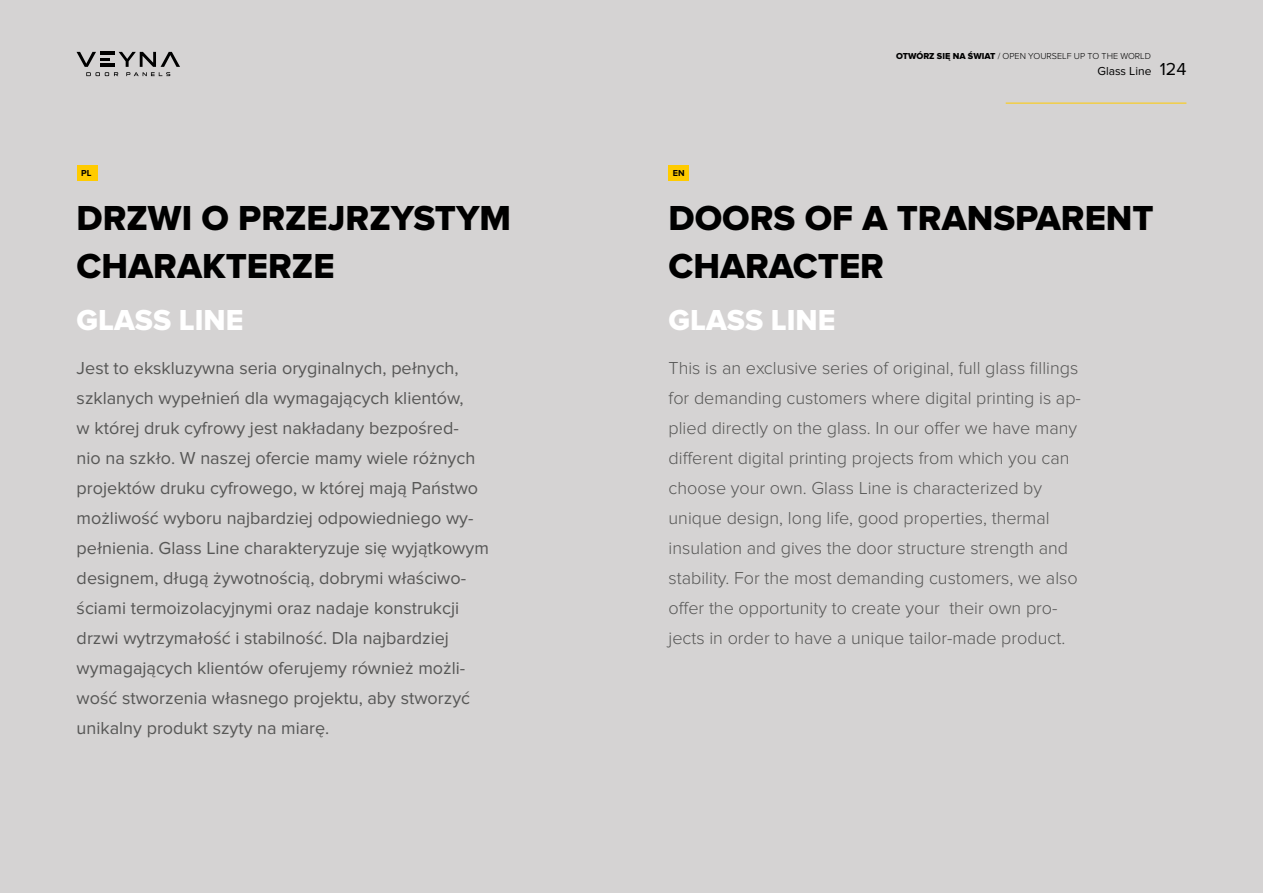
<style>
.page{position:relative;width:1263px;height:893px;background:#d5d3d3}
.page>*{position:absolute;margin:0;border:0;box-sizing:border-box;transform-origin:0 0}
.t1{font:36px/48px "Proxima Nova Extrabld";color:#000}
.t2{font:30px "Proxima Nova Extrabld";color:#fff}
.t3{font:18px/30px "Proxima Nova";color:#575756}
.t4{font:300 18px/30px "Proxima Nova";color:#575756}
.t5{font:12px "Proxima Nova";color:#000}
.t6{font:300 9px "Proxima Nova";color:#000}
.t7{font:700 9px "Proxima Nova";color:#000}
.s1{font-family:"Proxima Nova Extrabld";font-weight:400}
.s2{font-size:18px}
</style>
<div class="page">
<hr style="left:1006px;top:103px;width:180px;height:1px;background:#ffcb00">
<svg style="left:77px;top:52px;width:103px;height:24px"></svg>
<div style="left:77px;top:165px;width:20px;height:16px;background:#ffcb00"></div>
<div style="left:668px;top:165px;width:21px;height:16px;background:#ffcb00"></div>
<p class="t6" style="left:896px;top:51px;width:256px"><span class="s1">OTWÓRZ SIĘ NA ŚWIAT</span> / OPEN YOURSELF UP TO THE WORLD</p>
<p class="t7" style="left:81px;top:168px;width:12px">PL</p>
<p class="t7" style="left:673px;top:168px;width:13px">EN</p>
<p class="t5" style="left:1097px;top:65px;width:90px">Glass Line <span class="s2">124</span></p>
<h1 class="t1" style="left:77px;top:194px;width:436px">DRZWI O PRZEJRZYSTYM<br>CHARAKTERZE</h1>
<h1 class="t1" style="left:668px;top:194px;width:487px">DOORS OF A TRANSPARENT<br>CHARACTER</h1>
<h2 class="t2" style="left:77px;top:303px;width:168px">GLASS LINE</h2>
<h2 class="t2" style="left:668px;top:303px;width:168px">GLASS LINE</h2>
<p class="t3" style="left:77px;top:353px;width:414px">Jest to ekskluzywna seria oryginalnych, pełnych, szklanych wypełnień dla wymagających klientów,<br>w której druk cyfrowy jest nakładany bezpośred-<br>nio na szkło. W naszej ofercie mamy wiele różnych projektów druku cyfrowego, w której mają Państwo możliwość wyboru najbardziej odpowiedniego wy&shy;pełnienia. Glass Line charakteryzuje się wyjątkowym designem, długą żywotnością, dobrymi właściwo&shy;ściami termoizolacyjnymi oraz nadaje konstrukcji drzwi wytrzymałość i stabilność. Dla najbardziej wymagających klientów oferujemy również możli&shy;wość stworzenia własnego projektu, aby stworzyć unikalny produkt szyty na miarę.</p>
<p class="t4" style="left:669px;top:353px;width:414px">This is an exclusive series of original, full glass fillings for demanding customers where digital printing is ap&shy;plied directly on the glass. In our offer we have many different digital printing projects from which you can choose your own. Glass Line is characterized by unique design, long life, good properties, thermal insulation and gives the door structure strength and stability. For the most demanding customers, we also offer the opportunity to create your their own pro&shy;jects in order to have a unique tailor-made product.</p>
</div>
